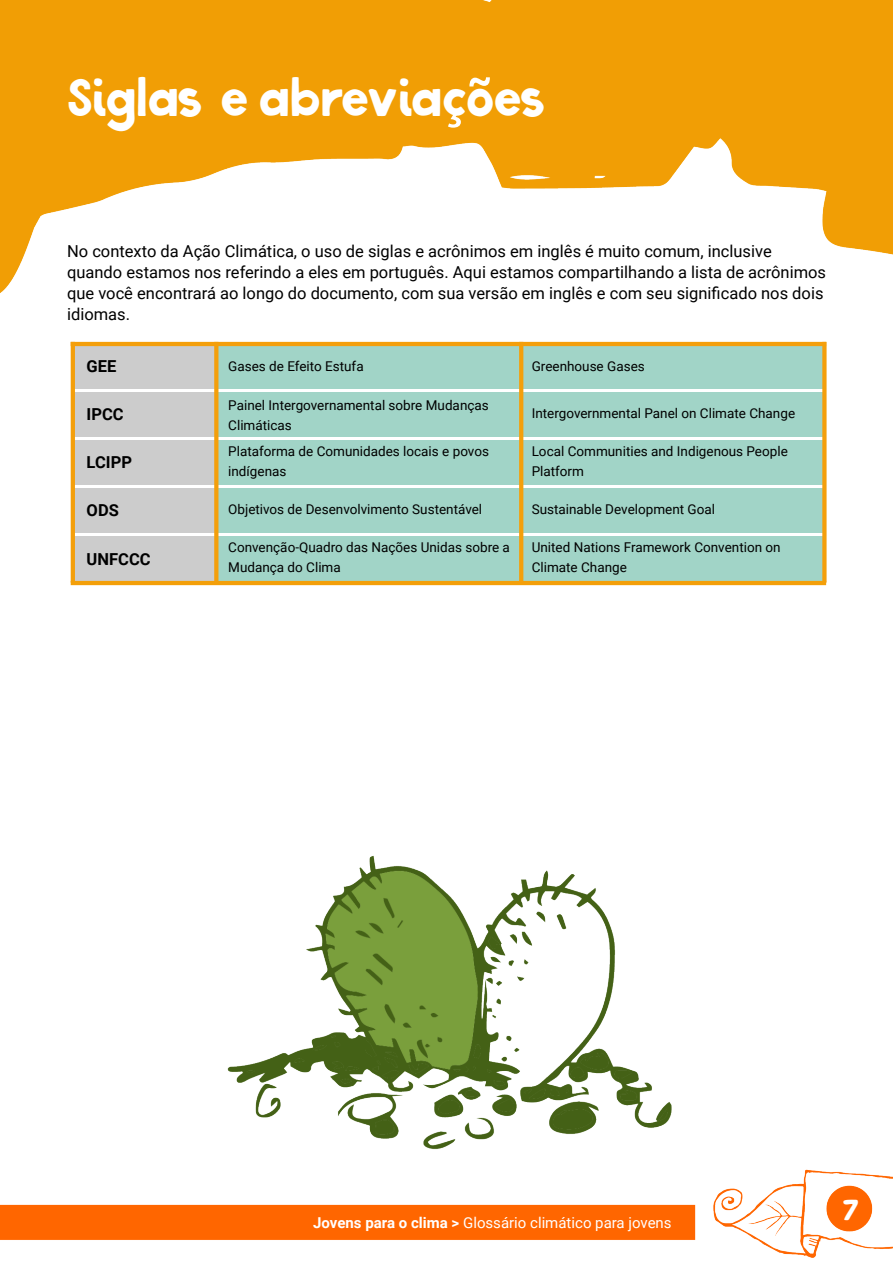
<style>
.page{position:relative;width:893px;height:1263px;background:#fff}
.page>*{position:absolute;margin:0;border:0;box-sizing:border-box;transform-origin:0 0}
.t1{font:49.5px "Bluberry";color:#fff}
.t2{font:27px "Bluberry";color:#fff}
.t3{font:16.5px/21px "Roboto";color:#000}
.t4{font:700 16.5px "Roboto";color:#000}
.t5{font:15px "Roboto";color:#fff}
.t6{font:13.5px/19.5px "Roboto";color:#000}
.s1{font-weight:700}
</style>
<div class="page">
<img style="left:0;top:0;width:893px;height:293px">
<img style="left:0;top:1169px;width:893px;height:89px">
<img style="left:109px;top:855px;width:611px;height:340px">
<svg style="left:469px;top:77px;width:21px;height:9px"></svg>
<svg style="left:448px;top:114px;width:13px;height:14px"></svg>
<div style="left:73px;top:344px;width:143px;height:45px;background:#ccc"></div>
<div style="left:216px;top:344px;width:610px;height:45px;background:#a1d4c7"></div>
<div style="left:73px;top:392px;width:143px;height:45px;background:#ccc"></div>
<div style="left:216px;top:392px;width:610px;height:45px;background:#a1d4c7"></div>
<div style="left:73px;top:440px;width:143px;height:45px;background:#ccc"></div>
<div style="left:216px;top:440px;width:610px;height:45px;background:#a1d4c7"></div>
<div style="left:73px;top:488px;width:143px;height:45px;background:#ccc"></div>
<div style="left:216px;top:488px;width:610px;height:45px;background:#a1d4c7"></div>
<div style="left:73px;top:536px;width:143px;height:45px;background:#ccc"></div>
<div style="left:216px;top:536px;width:610px;height:45px;background:#a1d4c7"></div>
<hr style="left:71px;top:342px;width:4px;height:241px;background:#f49f0b">
<hr style="left:71px;top:342px;width:755px;height:4px;background:#f49f0b">
<svg style="left:822px;top:346px;width:4px;height:235px"></svg>
<hr style="left:71px;top:581px;width:755px;height:4px;background:#f39f09">
<svg style="left:519px;top:346px;width:4px;height:235px"></svg>
<svg style="left:214px;top:346px;width:4px;height:235px"></svg>
<h1 class="t1" style="left:68px;top:75px;width:479px">Siglas e abreviacoes</h1>
<p class="t3" style="left:67px;top:240px;width:760px">No contexto da Ação Climática, o uso de siglas e acrônimos em inglês é muito comum, inclusive quando estamos nos referindo a eles em português. Aqui estamos compartilhando a lista de acrônimos que você encontrará ao longo do documento, com sua versão em inglês e com seu significado nos dois idiomas.</p>
<p class="t4" style="left:87px;top:354px;width:31px">GEE</p>
<p class="t4" style="left:87px;top:403px;width:39px">IPCC</p>
<p class="t6" style="left:228px;top:395px;width:262px">Painel Intergovernamental sobre Mudanças<br>Climáticas</p>
<p class="t4" style="left:87px;top:450px;width:47px">LCIPP</p>
<p class="t6" style="left:228px;top:441px;width:262px">Plataforma de Comunidades locais e povos indígenas</p>
<p class="t4" style="left:87px;top:499px;width:34px">ODS</p>
<p class="t6" style="left:228px;top:499px;width:255px">Objetivos de Desenvolvimento Sustentável</p>
<p class="t4" style="left:87px;top:547px;width:65px">UNFCCC</p>
<p class="t6" style="left:228px;top:537px;width:283px">Convenção-Quadro das Nações Unidas sobre a<br>Mudança do Clima</p>
<p class="t6" style="left:228px;top:356px;width:137px">Gases de Efeito Estufa</p>
<p class="t6" style="left:532px;top:356px;width:115px">Greenhouse Gases</p>
<p class="t6" style="left:532px;top:403px;width:265px">Intergovernmental Panel on Climate Change</p>
<p class="t6" style="left:532px;top:441px;width:258px">Local Communities and Indigenous People<br>Platform</p>
<p class="t6" style="left:532px;top:499px;width:185px">Sustainable Development Goal</p>
<p class="t6" style="left:532px;top:537px;width:250px">United Nations Framework Convention on<br>Climate Change</p>
<p class="t5" style="left:313px;top:1212px;width:360px"><span class="s1">Jovens para o clima &gt;</span> Glossário climático para jovens</p>
<h2 class="t2" style="left:842px;top:1197px;width:18px">7</h2>
</div>
